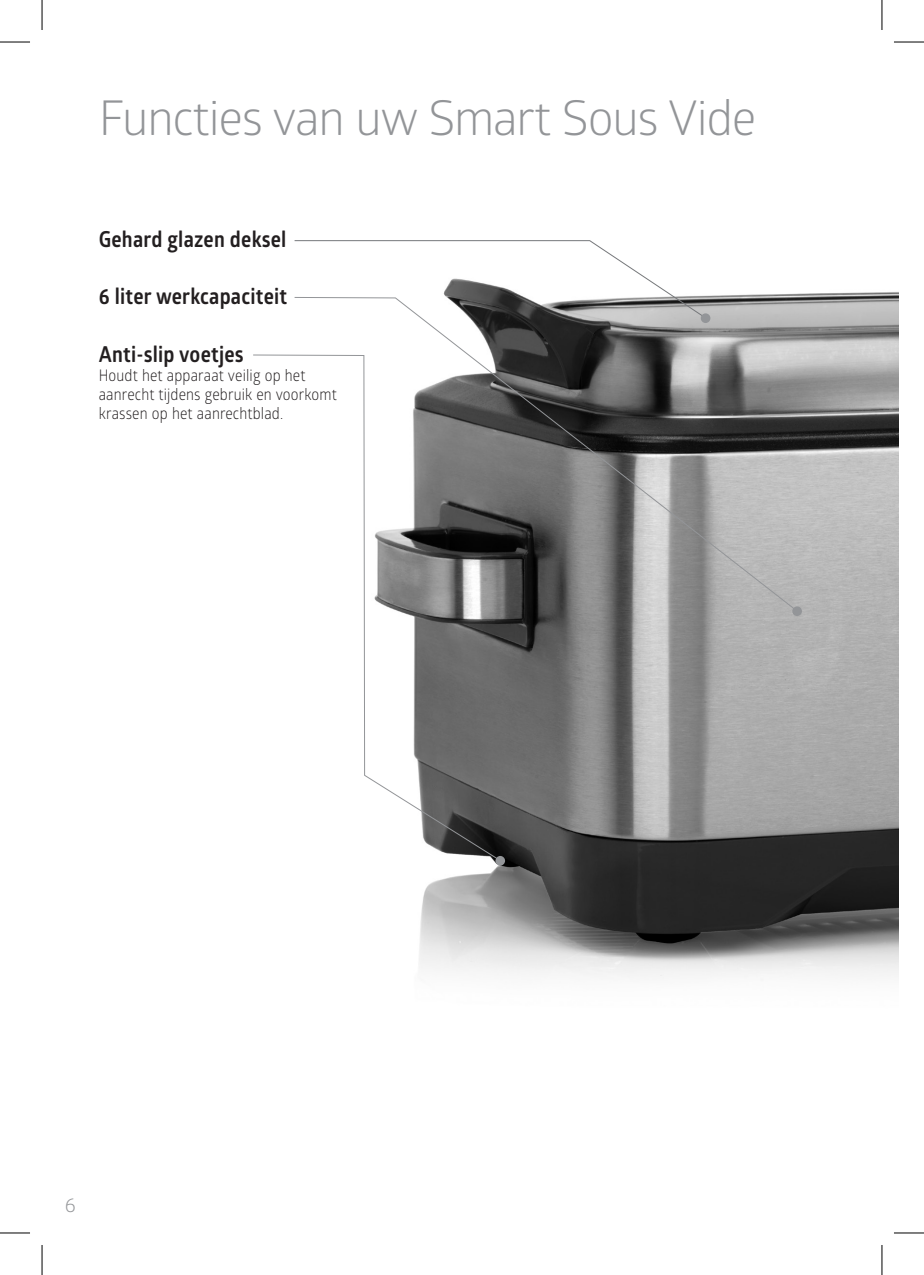
<style>
.page{position:relative;width:924px;height:1275px;background:#fff}
.page>*{position:absolute;margin:0;border:0;box-sizing:border-box;transform-origin:0 0}
.t1{font:48px "Glober";letter-spacing:-.025em;color:#939598}
.t2{font:700 22px "Glober";letter-spacing:.01em;color:#231f20;scale:.9 1}
.t3{font:20px "Glober";color:#939598}
.t4{font:16px/19px "Glober";letter-spacing:.01em;color:#231f20;scale:.9 1}
</style>
<div class="page">
<img style="left:419px;top:292px;width:479px;height:686px">
<svg style="left:294px;top:240px;width:412px;height:56px"></svg>
<svg style="left:294px;top:296px;width:503px;height:316px;background:#848484"></svg>
<svg style="left:253px;top:354px;width:248px;height:507px"></svg>
<div style="left:700px;top:313px;width:10px;height:10px;background:#939598;border-radius:50%"></div>
<div style="left:792px;top:606px;width:9px;height:10px;background:#939598;border-radius:50%"></div>
<div style="left:495px;top:856px;width:10px;height:9px;background:#939598;border-radius:50%"></div>
<hr style="left:0;top:42px;width:30px;height:1px;background:#000">
<hr style="left:893px;top:42px;width:30px;height:1px;background:#000">
<hr style="left:0;top:1232px;width:30px;height:1px;background:#000">
<hr style="left:893px;top:1232px;width:30px;height:1px;background:#000">
<hr style="left:42px;top:0;width:1px;height:30px;background:#000">
<hr style="left:42px;top:1245px;width:1px;height:30px;background:#000">
<hr style="left:881px;top:0;width:1px;height:30px;background:#000">
<hr style="left:881px;top:1245px;width:1px;height:30px;background:#000">
<h1 class="t1" style="left:99px;top:84px;width:658px">Functies van uw Smart Sous Vide</h1>
<h2 class="t2" style="left:99px;top:223px;width:210px">Gehard glazen deksel</h2>
<h2 class="t2" style="left:99px;top:280px;width:211px">6 liter werkcapaciteit</h2>
<h2 class="t2" style="left:99px;top:338px;width:162px">Anti-slip voetjes</h2>
<p class="t4" style="left:99px;top:365px;width:266px">Houdt het apparaat veilig op het aanrecht tijdens gebruik en voorkomt krassen op het aanrechtblad.</p>
<p class="t3" style="left:65px;top:1191px;width:13px">6</p>
</div>
